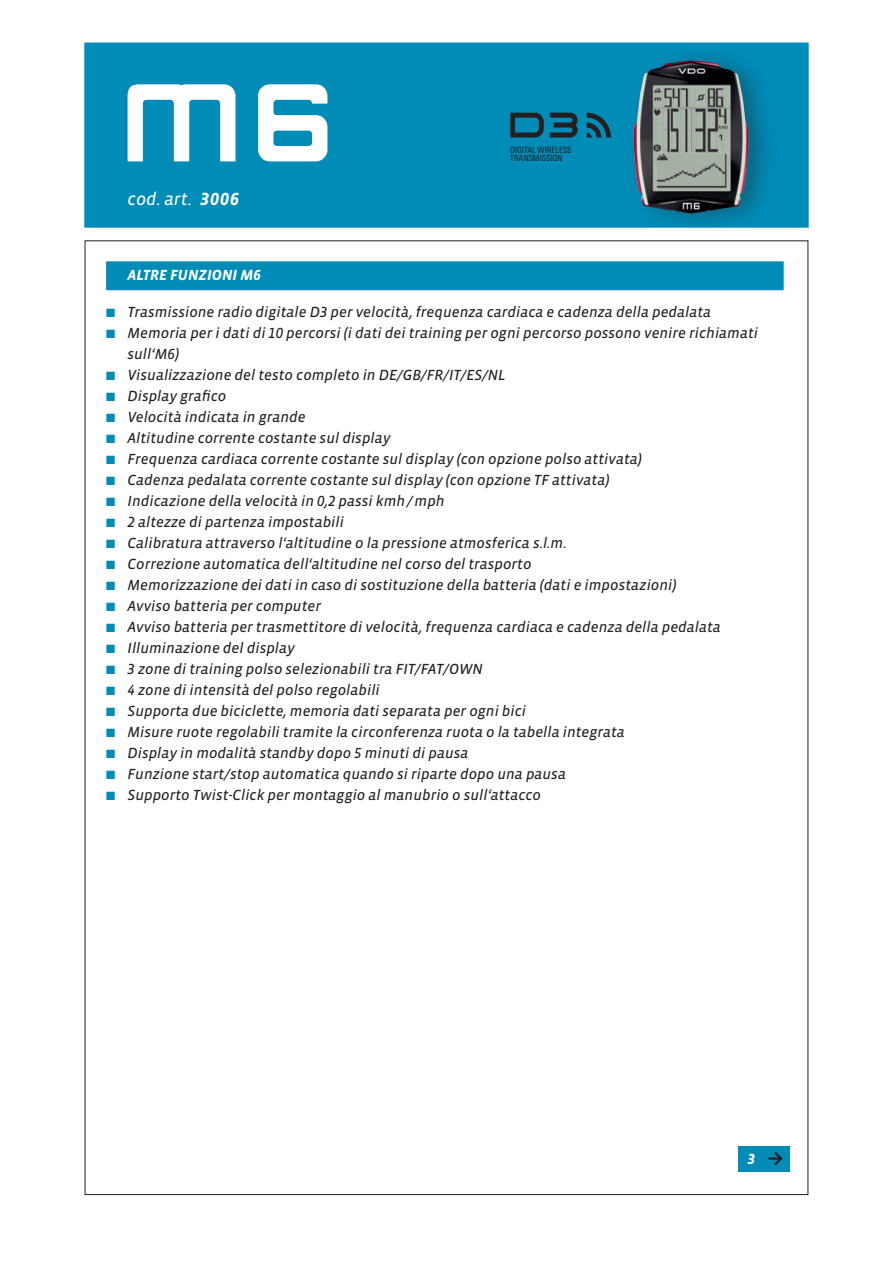
<style>
.page{position:relative;width:893px;height:1263px;background:#fff}
.page>*{position:absolute;margin:0;border:0;box-sizing:border-box;transform-origin:0 0}
.t1{font:italic 18px "Vista Sans OT";color:#fff}
.t2{font:italic 15px/21px "Vista Sans OT";color:#231f20}
.t3{font:italic 700 15px "Vista Sans OT";color:#fff}
.t4{font:condensed 8.7px/8.7px "LT Univers";color:#231f20}
.s1{font-weight:700}
.s2{color:#008cb7}
</style>
<div class="page">
<div style="left:106px;top:261px;width:678px;height:29px;background:#008cb7;border:2px solid #008cb7"></div>
<div style="left:84px;top:43px;width:725px;height:185px;background:#008cb7;border:2px solid #008cb7"></div>
<div style="left:738px;top:1146px;width:51px;height:25px;background:#008cb7"></div>
<svg style="left:769px;top:1152px;width:14px;height:13px"></svg>
<svg style="left:510px;top:113px;width:34px;height:25px"></svg>
<svg style="left:550px;top:113px;width:28px;height:25px"></svg>
<svg style="left:587px;top:113px;width:24px;height:25px"></svg>
<svg style="left:128px;top:84px;width:107px;height:77px"></svg>
<svg style="left:258px;top:84px;width:69px;height:77px"></svg>
<div style="left:626px;top:45px;width:151px;height:189px;background:#231f20;opacity:.35"></div>
<img style="left:634px;top:61px;width:114px;height:153px">
<p class="t1" style="left:128px;top:189px;width:113px">cod. art. <span class="s1">3006</span></p>
<p class="t4" style="left:510px;top:145px;width:63px">digital WI RELESS<br>TRANSMISSION</p>
<p class="t3" style="left:106px;top:268px;width:156px">A LTRE FUNZIONI M6</p>
<p class="t2" style="left:106px;top:302px;width:606px"><span class="s2">■</span> Trasmissione radio digitale D3 per velocità, frequenza cardiaca e cadenza della pedalata</p>
<p class="t2" style="left:128px;top:323px;width:632px;text-indent:-21px"><span class="s2">■</span> Memoria per i dati di 10 percorsi (i dati dei training per ogni percorso possono venire richiamati sull‘M6)</p>
<p class="t2" style="left:106px;top:365px;width:401px"><span class="s2">■</span> Visualizzazione del testo completo in DE/GB/FR/IT/ES/NL</p>
<p class="t2" style="left:106px;top:386px;width:122px"><span class="s2">■</span> Display grafico</p>
<p class="t2" style="left:106px;top:407px;width:201px"><span class="s2">■</span> Velocità indicata in grande</p>
<p class="t2" style="left:106px;top:428px;width:286px"><span class="s2">■</span> Altitudine corrente costante sul display</p>
<p class="t2" style="left:106px;top:449px;width:537px"><span class="s2">■</span> Frequenza cardiaca corrente costante sul display (con opzione polso attivata)</p>
<p class="t2" style="left:106px;top:470px;width:505px"><span class="s2">■</span> Cadenza pedalata corrente costante sul display (con opzione TF attivata)</p>
<p class="t2" style="left:106px;top:491px;width:340px"><span class="s2">■</span> Indicazione della velocità in 0,2 passi kmh/mph</p>
<p class="t2" style="left:106px;top:512px;width:239px"><span class="s2">■</span> 2 altezze di partenza impostabili</p>
<p class="t2" style="left:106px;top:533px;width:462px"><span class="s2">■</span> Calibratura attraverso l‘altitudine o la pressione atmosferica s.l.m.</p>
<p class="t2" style="left:106px;top:554px;width:427px"><span class="s2">■</span> Correzione automatica dell‘altitudine nel corso del trasporto</p>
<p class="t2" style="left:106px;top:575px;width:572px"><span class="s2">■</span> Memorizzazione dei dati in caso di sostituzione della batteria (dati e impostazioni)</p>
<p class="t2" style="left:106px;top:596px;width:216px"><span class="s2">■</span> Avviso batteria per computer</p>
<p class="t2" style="left:106px;top:617px;width:616px"><span class="s2">■</span> Avviso batteria per trasmettitore di velocità, frequenza cardiaca e cadenza della pedalata</p>
<p class="t2" style="left:106px;top:638px;width:190px"><span class="s2">■</span> Illuminazione del display</p>
<p class="t2" style="left:106px;top:659px;width:378px"><span class="s2">■</span> 3 zone di training polso selezionabili tra FIT/FAT/OWN</p>
<p class="t2" style="left:106px;top:680px;width:275px"><span class="s2">■</span> 4 zone di intensità del polso regolabili</p>
<p class="t2" style="left:106px;top:701px;width:421px"><span class="s2">■</span> Supporta due biciclette, memoria dati separata per ogni bici</p>
<p class="t2" style="left:106px;top:722px;width:520px"><span class="s2">■</span> Misure ruote regolabili tramite la circonferenza ruota o la tabella integrata</p>
<p class="t2" style="left:106px;top:743px;width:364px"><span class="s2">■</span> Display in modalità standby dopo 5 minuti di pausa</p>
<p class="t2" style="left:106px;top:764px;width:461px"><span class="s2">■</span> Funzione start/stop automatica quando si riparte dopo una pausa</p>
<p class="t2" style="left:106px;top:785px;width:436px"><span class="s2">■</span> Supporto Twist-Click per montaggio al manubrio o sull‘attacco</p>
<p class="t3" style="left:748px;top:1151px;width:9px">3</p>
</div>
